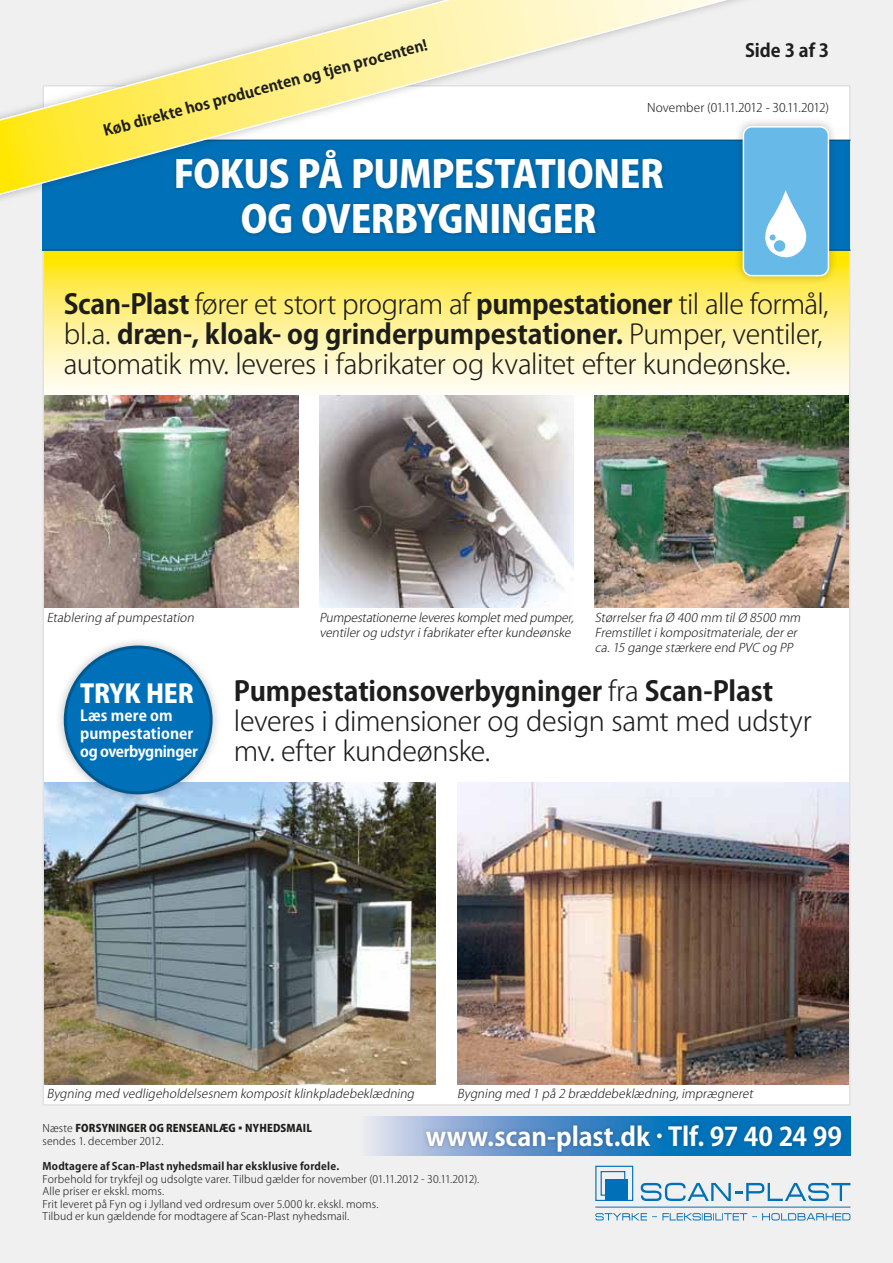
<style>
.page{position:relative;width:893px;height:1263px;background:#f0f0f0}
.page>*{position:absolute;margin:0;border:0;box-sizing:border-box;transform-origin:0 0}
.t1{font:800 37.5px/45px "Koz Go Pro";letter-spacing:-.01em;color:#fff;text-align:center}
.t2{font:300 27px/30px "Koz Go Pro";letter-spacing:-.015em;color:#1d1d1b}
.t3{font:700 25.5px "Koz Go Pro";color:#fff}
.t4{font:800 25.35px "Koz Go Pro";letter-spacing:-.01em;color:#fff}
.t5{font:700 18px "Koz Go Pro";letter-spacing:-.005em;color:#1d1d1b}
.t6{font:700 15px "Koz Go Pro";color:#1d1d1b}
.t7{font:700 15px/18px "Koz Go Pro";letter-spacing:.005em;color:#fff}
.t8{font:italic 300 12px/15px "Koz Go Pro";color:#1d1d1b}
.t9{font:300 12px "Koz Go Pro";color:#1d1d1b}
.t10{font:300 10.5px/12.6px "Koz Go Pro";letter-spacing:.01em;color:#1d1d1b}
.t11{font:800 10.5px/12.6px "Koz Go Pro";letter-spacing:.015em;color:#1d1d1b}
.t12{font:700 10.5px "Koz Go Pro";letter-spacing:.02em;color:#1d1d1b}
.s1{font-weight:700}
.s2{font-weight:300}
</style>
<div class="page">
<div style="left:43px;top:85px;width:807px;height:1021px;background:#fff;border:2px solid #e1e1e1"></div>
<div style="left:43px;top:140px;width:807px;height:111px;background:#0071b9"></div>
<hr style="left:595px;top:1206px;width:255px;height:1px;background:#0071b9">
<svg style="left:641px;top:1183px;width:209px;height:18px"></svg>
<svg style="left:595px;top:1213px;width:255px;height:7px"></svg>
<div style="left:595px;top:1166px;width:38px;height:35px;border:1px solid #0071b9"></div>
<div style="left:601px;top:1171px;width:24px;height:25px;border:1px solid #0071b9"></div>
<div style="left:606px;top:1179px;width:22px;height:22px;background:#0071b9"></div>
<svg style="left:44px;top:251px;width:805px;height:149px;background:#fef18c"></svg>
<div style="left:172px;top:146px;width:495px;height:92px;background:#1d1d1b;opacity:.3"></div>
<hr style="left:43px;top:249px;width:807px;height:2px;background:#005890">
<hr style="left:43px;top:140px;width:807px;height:1px;background:#005890">
<div style="left:0;top:0;width:807px;height:221px;background:#1d1d1b;opacity:.3"></div>
<svg style="left:0;top:0;width:800px;height:213px"></svg>
<div style="left:44px;top:788px;width:254px;height:316px;background:#fff"></div>
<img style="left:44px;top:782px;width:392px;height:302px">
<div style="left:734px;top:117px;width:104px;height:169px;background:#1d1d1b;opacity:.3"></div>
<div style="left:743px;top:127px;width:85px;height:149px;background:#67b9e8;border-radius:9px"></div>
<div style="left:743px;top:126px;width:86px;height:150px;border:2px solid #fff;border-radius:9px"></div>
<svg style="left:765px;top:190px;width:42px;height:68px"></svg>
<img style="left:44px;top:395px;width:254px;height:213px">
<img style="left:319px;top:395px;width:255px;height:213px">
<img style="left:595px;top:395px;width:254px;height:213px">
<img style="left:457px;top:782px;width:392px;height:302px">
<div style="left:55px;top:636px;width:167px;height:167px;background:#1d1d1b;opacity:.3"></div>
<div style="left:65px;top:647px;width:146px;height:146px;background:#0071b9;border-radius:50%"></div>
<div style="left:64px;top:645px;width:149px;height:149px;border:3px solid #005890;border-radius:50%"></div>
<svg style="left:369px;top:1116px;width:481px;height:39px;background:#80add5"></svg>
<div style="left:422px;top:1120px;width:423px;height:36px;background:#1d1d1b;opacity:.3"></div>
<p class="t6" style="left:101px;top:122px;width:336px;rotate:-15deg">Køb direkte hos producenten og tjen procenten!</p>
<h3 class="t5" style="left:745px;top:39px;width:85px">Side 3 af 3</h3>
<p class="t9" style="left:775px;top:40px;width:56px">Side 3 af 3</p>
<p class="t9" style="left:647px;top:100px;width:184px">November (01.11.2012 - 30.11.2012)</p>
<h1 class="t1" style="left:174px;top:154px;width:492px">FOKUS PÅ PUMPESTATIONER<br>OG OVERBYGNINGER</h1>
<h2 class="t2" style="left:64px;top:289px;width:766px"><span class="s1">Scan-Plast</span> fører et stort program af <span class="s1">pumpestationer</span> til alle formål, bl.a. <span class="s1">dræn-, kloak- og grinderpumpestationer.</span> Pumper, ventiler, automatik mv. leveres i fabrikater og kvalitet efter kundeønske.</h2>
<p class="t8" style="left:47px;top:610px;width:152px">Etablering af pumpestation</p>
<p class="t8" style="left:319px;top:610px;width:258px">Pumpestationerne levereskompletmed pumper, ventilerog udstyrifabrikaterefterkundeønske</p>
<p class="t8" style="left:595px;top:610px;width:210px">Størrelserfra Ø 400 mm tilØ 8500 mm<br>Fremstilletikompositmateriale,derer ca.15 gange stærkere end PVC og PP</p>
<h2 class="t2" style="left:234px;top:676px;width:579px"><span class="s1">Pumpestationsoverbygninger</span> fra <span class="s1">Scan-Plast </span>leveres i dimensioner og design samt med udstyr mv. efter kundeønske.</h2>
<h3 class="t4" style="left:80px;top:677px;width:115px">TRYK HER</h3>
<p class="t7" style="left:80px;top:708px;width:119px">Læs mere om pumpestationer og overbygninger</p>
<p class="t8" style="left:457px;top:1086px;width:300px">Bygning med 1 på 2 bræddebeklædning,imprægneret</p>
<h3 class="t3" style="left:426px;top:1120px;width:418px">www.scan-plast.dk . Tlf. 97 40 24 99</h3>
<p class="t8" style="left:47px;top:1086px;width:372px">Bygning med vedligeholdelsesnem kompositklinkpladebeklædning</p>
<p class="t11" style="left:43px;top:1123px;width:271px"><span class="s2">Næste</span> FORSYNINGER OG RENSEANLÆG <span class="s2">▪</span> NYHEDSMAIL <span class="s2">sendes 1. december 2012.</span></p>
<p class="t12" style="left:43px;top:1159px;width:298px">Modtagere af Scan-Plast nyhedsmail har eksklusive fordele.</p>
<p class="t10" style="left:43px;top:1172px;width:438px">Forbehold for trykfejl og udsolgte varer. Tilbud gælder for november (01.11.2012 - 30.11.2012).<br>Alle priser er ekskl. moms.<br>Frit leveret på Fyn og i Jylland ved ordresum over 5.000 kr. ekskl. moms.<br>Tilbud er kun gældende for modtagere af Scan-Plast nyhedsmail.</p>
</div>
